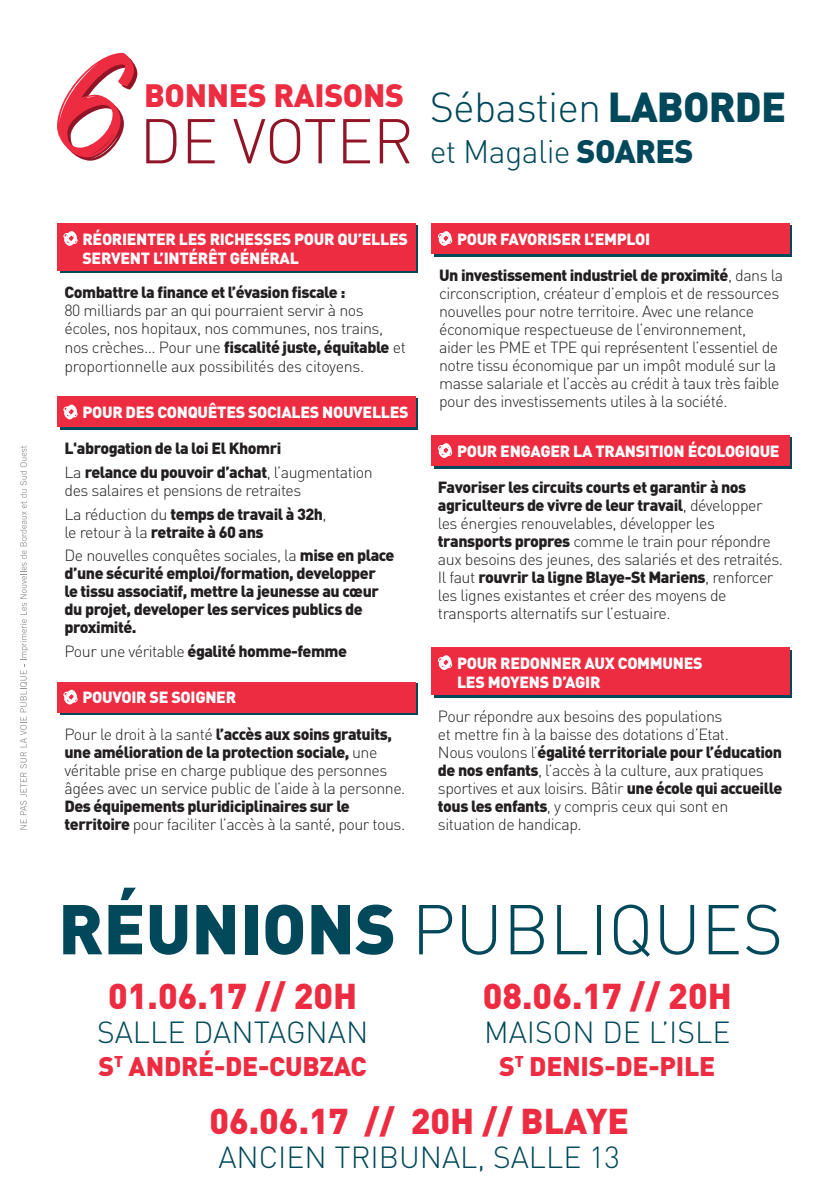
<style>
.page{position:relative;width:840px;height:1191px;background:#fff}
.page>*{position:absolute;margin:0;border:0;box-sizing:border-box;transform-origin:0 0}
.t1{font:300 69.2px "DIN";color:#01485a}
.t2{font:300 62.2px "DIN";letter-spacing:-.01em;color:#911527}
.t3{font:300 41.4px "DIN";letter-spacing:-.02em;color:#01485a}
.t4{font:900 35.4px "DIN";color:#ed2c41}
.t5{font:300 32.2px "DIN";letter-spacing:-.02em;color:#01485a}
.t6{font:900 32px "DIN";letter-spacing:-.01em;color:#ed2c41}
.t7{font:300 30.2px "DIN";color:#01485a}
.t8{font:900 26.6px "DIN";letter-spacing:-.01em;color:#ed2c41}
.t9{font:300 16px/18px "DIN";letter-spacing:-.03em;color:#231f20}
.t10{font:900 16px/18px "DIN";letter-spacing:-.03em;color:#231f20}
.t11{font:900 16px/19px "DIN";letter-spacing:-.02em;color:#fff}
.s1{font-family:"Mark My Words";font-weight:400;font-size:127.2px;color:#ed2c41}
.s2{font-weight:900}
.s3{font-weight:300}
</style>
<div class="page">
<svg style="left:20px;top:446px;width:8px;height:383px"></svg>
<div style="left:434px;top:437px;width:357px;height:31px;background:#01485a"></div>
<div style="left:431px;top:435px;width:358px;height:31px;background:#ed2c41"></div>
<svg style="left:438px;top:443px;width:14px;height:15px"></svg>
<div style="left:434px;top:225px;width:357px;height:31px;background:#01485a"></div>
<div style="left:431px;top:223px;width:358px;height:31px;background:#ed2c41"></div>
<svg style="left:438px;top:231px;width:14px;height:15px"></svg>
<div style="left:60px;top:683px;width:357px;height:32px;background:linear-gradient(to right,#01485a,#01485a)"></div>
<div style="left:57px;top:682px;width:358px;height:30px;background:#ed2c41"></div>
<svg style="left:63px;top:689px;width:15px;height:16px"></svg>
<div style="left:434px;top:650px;width:357px;height:47px;background:#01485a"></div>
<div style="left:431px;top:647px;width:358px;height:48px;background:#ed2c41"></div>
<svg style="left:438px;top:655px;width:14px;height:15px"></svg>
<div style="left:60px;top:398px;width:357px;height:32px;background:#01485a"></div>
<div style="left:57px;top:397px;width:358px;height:30px;background:#ed2c41"></div>
<svg style="left:63px;top:404px;width:15px;height:15px"></svg>
<div style="left:60px;top:226px;width:357px;height:47px;background:#01485a"></div>
<div style="left:57px;top:223px;width:358px;height:48px;background:#ed2c41"></div>
<svg style="left:63px;top:231px;width:15px;height:15px"></svg>
<h2 class="t2" style="left:57px;top:103px;width:358px"><span class="s1">6</span>DE VOTER</h2>
<h3 class="t6" style="left:144px;top:74px;width:261px">BONNES RAISONS</h3>
<h3 class="t3" style="left:429px;top:82px;width:358px">Sébastien <span class="s2">LABORDE</span></h3>
<h3 class="t5" style="left:429px;top:132px;width:265px">et Magalie <span class="s2">SOARES</span></h3>
<p class="t11" style="left:82px;top:229px;width:327px">RÉORIENTER LES RICHESSES POUR QU’ELLES<br>SERVENT L’INTÉRÊT GÉNÉRAL</p>
<p class="t10" style="left:64px;top:282px;width:282px">Combattre la finance et l’évasion fiscale :</p>
<p class="t9" style="left:64px;top:301px;width:343px;line-height:18.6px">80 milliards par an qui pourraient servir à nos écoles, nos hopitaux, nos communes, nos trains, nos crèches… Pour une <span class="s2">fiscalité juste, équitable</span> et proportionnelle aux possibilités des citoyens.</p>
<p class="t11" style="left:82px;top:402px;width:327px">POUR DES CONQUÊTES SOCIALES NOUVELLES</p>
<p class="t10" style="left:64px;top:436px;width:309px;line-height:23.6px">L'abrogation de la loi El Khomri<br><span class="s3">La</span> relance du pouvoir d’achat<span class="s3">, l’augmentation</span></p>
<p class="t9" style="left:64px;top:478px;width:263px;line-height:23.6px">des salaires et pensions de retraites<br>La réduction du <span class="s2">temps de travail à 32h</span>,</p>
<p class="t9" style="left:64px;top:520px;width:331px;line-height:23.6px">le retour à la <span class="s2">retraite à 60 ans<br></span>De nouvelles conquêtes sociales, la <span class="s2">mise en place</span></p>
<p class="t10" style="left:64px;top:564px;width:316px">d’une sécurité emploi/formation, developper le tissu associatif, mettre la jeunesse au cœur du projet, developer les services publics de proximité.</p>
<p class="t10" style="left:64px;top:641px;width:284px"><span class="s3">Pour une véritable</span> égalité homme-femme</p>
<p class="t11" style="left:82px;top:687px;width:155px">POUVOIR SE SOIGNER</p>
<p class="t9" style="left:64px;top:724px;width:342px">Pour le droit à la santé <span class="s2">l’accès aux soins gratuits, une amélioration de la protection sociale,</span> une véritable prise en charge publique des personnes âgées avec un service public de l’aide à la personne.</p>
<p class="t10" style="left:64px;top:796px;width:342px">Des équipements pluridiciplinaires sur le territoire <span class="s3">pour faciliter l’accès à la santé, pour tous.</span></p>
<p class="t11" style="left:457px;top:229px;width:194px">POUR FAVORISER L’EMPLOI</p>
<p class="t9" style="left:439px;top:266px;width:345px"><span class="s2">Un investissement industriel de proximité</span>, dans la circonscription, créateur d’emplois et de ressources nouvelles pour notre territoire. Avec une relance économique respectueuse de l’environnement, aider les PME et TPE qui représentent l’essentiel de notre tissu économique par un impôt modulé sur la masse salariale et l’accès au crédit à taux très faible pour des investissements utiles à la société.</p>
<p class="t11" style="left:457px;top:441px;width:324px">POUR ENGAGER LA TRANSITION ÉCOLOGIQUE</p>
<p class="t9" style="left:437px;top:478px;width:346px"><span class="s2">Favoriser les circuits courts et garantir à nos agriculteurs de vivre de leur travail</span>, développer les énergies renouvelables, développer les <span class="s2">transports propres</span> comme le train pour répondre aux besoins des jeunes, des salariés et des retraités.<br>Il faut <span class="s2">rouvrir la ligne Blaye-St Mariens</span>, renforcer les lignes existantes et créer des moyens de transports alternatifs sur l’estuaire.</p>
<p class="t11" style="left:457px;top:653px;width:247px">POUR REDONNER AUX COMMUNES<br>LES MOYENS D’AGIR</p>
<p class="t9" style="left:437px;top:706px;width:345px">Pour répondre aux besoins des populations<br>et mettre fin à la baisse des dotations d’Etat.<br>Nous voulons l’<span class="s2">égalité territoriale pour l’éducation de nos enfants</span>, l’accès à la culture, aux pratiques sportives et aux loisirs. Bâtir <span class="s2">une école qui accueille tous les enfants</span>, y compris ceux qui sont en situation de handicap.</p>
<h1 class="t1" style="left:58px;top:887px;width:726px"><span class="s2">RÉUNIONS</span> PUBLIQUES</h1>
<h3 class="t4" style="left:108px;top:972px;width:250px">01.06.17 // 20H</h3>
<h3 class="t7" style="left:97px;top:1013px;width:273px">SALLE DANTAGNAN</h3>
<h3 class="t8" style="left:98px;top:1048px;width:269px">S<sup>T</sup> ANDRÉ-DE-CUBZAC</h3>
<h3 class="t4" style="left:482px;top:972px;width:250px">08.06.17 // 20H</h3>
<h3 class="t7" style="left:484px;top:1013px;width:248px">MAISON DE L’ISLE</h3>
<h3 class="t8" style="left:499px;top:1048px;width:217px">S<sup>T</sup> DENIS-DE-PILE</h3>
<h3 class="t4" style="left:209px;top:1097px;width:421px">06.06.17 // 20H // BLAYE</h3>
<h3 class="t7" style="left:218px;top:1138px;width:403px">ANCIEN TRIBUNAL, SALLE 13</h3>
</div>
